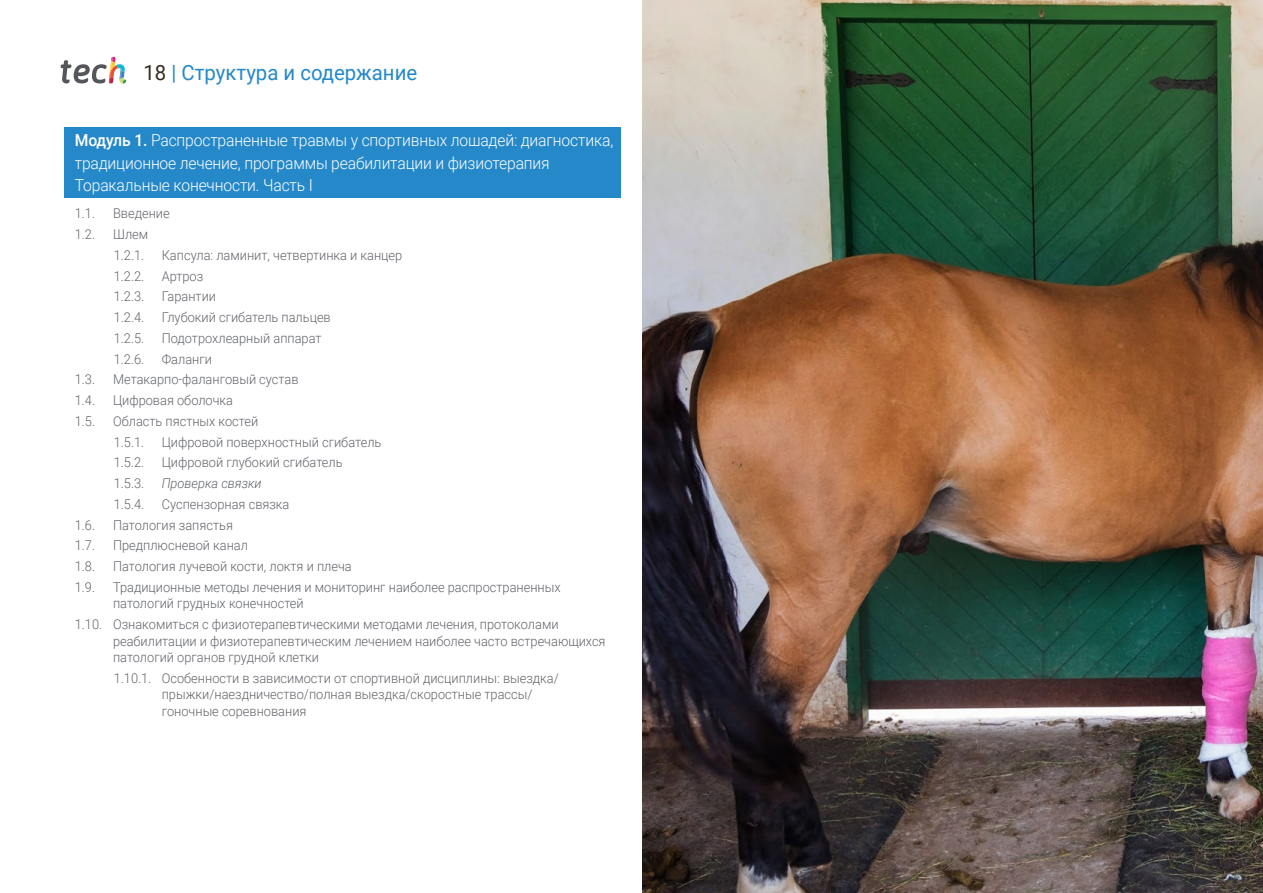
<style>
.page{position:relative;width:1263px;height:893px;background:#fff}
.page>*{position:absolute;margin:0;border:0;box-sizing:border-box;transform-origin:0 0}
.t1{font:21px "Roboto";color:#2488c9}
.t2{font:300 16.5px/22.5px "Roboto";letter-spacing:-.01em;color:#fff;scale:.95 1}
.t3{font:300 13.5px/16.5px "Roboto";color:#61646a;scale:.95 1}
.t4{font:italic 300 13.5px "Roboto";color:#61646a;scale:.95 1}
.s1{color:#312e20}
.s2{font-weight:500}
</style>
<div class="page">
<div style="left:64px;top:128px;width:557px;height:70px;background:#2488c9"></div>
<svg style="left:61px;top:57px;width:65px;height:27px"></svg>
<img style="left:642px;top:0;width:621px;height:893px">
<h1 class="t1" style="left:144px;top:57px;width:275px"><span class="s1">18</span> | Структура и содержание</h1>
<p class="t2" style="left:75px;top:129px;width:568px"><span class="s2">Модуль 1.</span> Распространенные травмы у спортивных лошадей: диагностика, традиционное лечение, программы реабилитации и физиотерапия<br>Торакальные конечности. Часть I</p>
<p class="t3" style="left:75px;top:205px;width:23px">1.1.</p>
<p class="t3" style="left:113px;top:205px;width:61px">Введение</p>
<p class="t3" style="left:75px;top:226px;width:23px">1.2.</p>
<p class="t3" style="left:113px;top:224px;width:39px;line-height:20.7px">Шлем<br>1.2.1.</p>
<p class="t3" style="left:162px;top:246px;width:255px">Капсула: ламинит, четвертинка и канцер</p>
<p class="t3" style="left:114px;top:267px;width:34px">1.2.2.</p>
<p class="t3" style="left:162px;top:267px;width:45px">Артроз</p>
<p class="t3" style="left:114px;top:288px;width:34px">1.2.3.</p>
<p class="t3" style="left:162px;top:288px;width:59px">Гарантии</p>
<p class="t3" style="left:114px;top:309px;width:34px">1.2.4.</p>
<p class="t3" style="left:162px;top:309px;width:179px">Глубокий сгибатель пальцев</p>
<p class="t3" style="left:114px;top:329px;width:34px">1.2.5.</p>
<p class="t3" style="left:162px;top:329px;width:170px">Подотрохлеарный аппарат</p>
<p class="t3" style="left:114px;top:350px;width:34px">1.2.6.</p>
<p class="t3" style="left:162px;top:350px;width:54px">Фаланги</p>
<p class="t3" style="left:75px;top:371px;width:23px">1.3.</p>
<p class="t3" style="left:113px;top:371px;width:197px">Метакарпо-фаланговый сустав</p>
<p class="t3" style="left:75px;top:392px;width:23px">1.4.</p>
<p class="t3" style="left:113px;top:392px;width:128px">Цифровая оболочка</p>
<p class="t3" style="left:75px;top:412px;width:23px">1.5.</p>
<p class="t3" style="left:113px;top:410px;width:154px;line-height:20.7px">Область пястных костей<br>1.5.1.</p>
<p class="t3" style="left:162px;top:433px;width:233px">Цифровой поверхностный сгибатель</p>
<p class="t3" style="left:114px;top:454px;width:34px">1.5.2.</p>
<p class="t3" style="left:162px;top:454px;width:192px">Цифровой глубокий сгибатель</p>
<p class="t3" style="left:114px;top:475px;width:34px">1.5.3.</p>
<p class="t4" style="left:162px;top:474px;width:107px">Проверка связки</p>
<p class="t3" style="left:114px;top:495px;width:34px">1.5.4.</p>
<p class="t3" style="left:162px;top:495px;width:136px">Суспензорная связка</p>
<p class="t3" style="left:75px;top:516px;width:23px">1.6.</p>
<p class="t3" style="left:113px;top:516px;width:128px">Патология запястья</p>
<p class="t3" style="left:75px;top:537px;width:23px">1.7.</p>
<p class="t3" style="left:113px;top:537px;width:144px">Предплюсневой канал</p>
<p class="t3" style="left:75px;top:558px;width:23px">1.8.</p>
<p class="t3" style="left:113px;top:558px;width:253px">Патология лучевой кости, локтя и плеча</p>
<p class="t3" style="left:75px;top:578px;width:23px">1.9.</p>
<p class="t3" style="left:113px;top:578px;width:473px">Традиционные методы лечения и мониторинг наиболее распространенных патологий грудных конечностей</p>
<p class="t3" style="left:113px;top:616px;width:520px;text-indent:-38px">1.10. Ознакомиться с физиотерапевтическими методами лечения, протоколами реабилитации и физиотерапевтическим лечением наиболее часто встречающихся патологий органов грудной клетки</p>
<p class="t3" style="left:162px;top:669px;width:419px;text-indent:-48px">1.10.1. Особенности в зависимости от спортивной дисциплины: выездка/ прыжки/наездничество/полная выездка/скоростные трассы/ гоночные соревнования</p>
</div>
